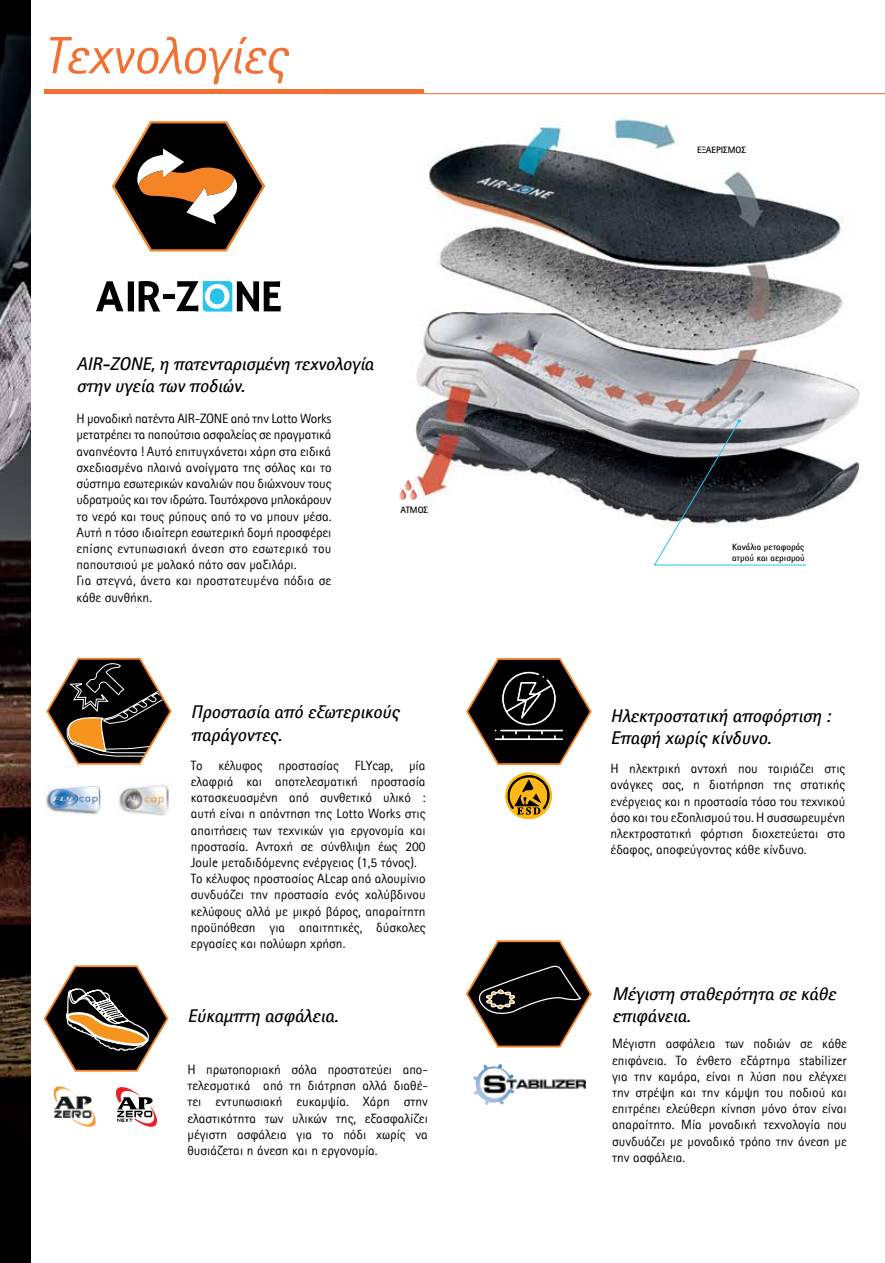
<style>
.page{position:relative;width:885px;height:1263px;background:#fff}
.page>*{position:absolute;margin:0;border:0;box-sizing:border-box;transform-origin:0 0}
.t1{font:italic 52.5px "Rotis Sans Hel";color:#f37033}
.t2{font:italic 700 18.45px/22.5px "Rotis Sans Hel";color:#000}
.t3{font:13.5px/16.2px "Rotis Sans Hel";color:#000;text-align:justify}
.t4{font:700 9.3px/11.1px "Rotis Sans Hel";color:#000}
</style>
<div class="page">
<img style="left:413px;top:113px;width:448px;height:406px">
<hr style="left:321px;top:93px;width:563px;height:1px;background:#f37033">
<div style="left:44px;top:89px;width:379px;height:5px;background:#f37033"></div>
<svg style="left:46px;top:657px;width:126px;height:108px"></svg>
<img style="left:119px;top:783px;width:50px;height:32px">
<img style="left:45px;top:785px;width:55px;height:30px">
<svg style="left:43px;top:965px;width:126px;height:107px"></svg>
<svg style="left:653px;top:419px;width:153px;height:147px"></svg>
<svg style="left:399px;top:480px;width:18px;height:20px"></svg>
<svg style="left:96px;top:281px;width:64px;height:31px"></svg>
<svg style="left:176px;top:281px;width:105px;height:31px"></svg>
<div style="left:163px;top:294px;width:12px;height:5px;background:#000"></div>
<svg style="left:111px;top:121px;width:154px;height:131px"></svg>
<svg style="left:466px;top:940px;width:126px;height:108px"></svg>
<img style="left:473px;top:1064px;width:112px;height:41px">
<img style="left:54px;top:1086px;width:18px;height:5px">
<img style="left:54px;top:1091px;width:38px;height:17px">
<img style="left:54px;top:1108px;width:42px;height:18px">
<svg style="left:115px;top:1087px;width:42px;height:40px"></svg>
<svg style="left:466px;top:658px;width:126px;height:107px"></svg>
<div style="left:505px;top:772px;width:46px;height:47px;background:#fdb913;border-radius:50%"></div>
<svg style="left:507px;top:775px;width:43px;height:40px"></svg>
<img style="left:0;top:0;width:30px;height:1263px">
<h1 class="t1" style="left:44px;top:27px;width:244px">Τεχνολογίες</h1>
<h2 class="t2" style="left:77px;top:353px;width:298px">AIR-ZONE, η πατενταρισμένη τεχνολογία στην υγεία των ποδιών.</h2>
<p class="t3" style="left:77px;top:411px;width:256px;text-align:left">Η μοναδική πατέντα AIR-ZONE από την Lotto Works μετατρέπει τα παπούτσια ασφαλείας σε πραγματικά αναπνέοντα ! Αυτό επιτυγχάνεται χάρη στα ειδικά σχεδιασμένα πλαινά ανοίγματα της σόλας και το σύστημα εσωτερικών καναλιών που διώχνουν τους υδρατμούς και τον ιδρώτα. Ταυτόχρονα μπλοκάρουν το νερό και τους ρύπους από το να μπουν μέσα.<br>Αυτή η τόσο ιδιαίτερη εσωτερική δομή προσφέρει επίσης εντυπωσιακή άνεση στο εσωτερικό του παπουτσιού με μαλακό πάτο σαν μαξιλάρι.<br>Για στεγνά, άνετα και προστατευμένα πόδια σε κάθε συνθήκη.</p>
<p class="t4" style="left:400px;top:504px;width:29px">ΑΤΜΟΣ</p>
<h2 class="t2" style="left:191px;top:701px;width:210px">Προστασία από εξωτερικούς παράγοντες.</h2>
<p class="t3" style="left:191px;top:757px;width:236px;text-align:left">Το κέλυφος προστασίας FLYcap, μία ελαφριά και αποτελεσματική προστασία κατασκευασμένη από συνθετικό υλικό : αυτή είναι η απάντηση της Lotto Works στις απαιτήσεις των τεχνικών για εργονομία και προστασία. Αντοχή σε σύνθλιψη έως 200<br>Joule μεταδιδόμενης ενέργειας (1,5 τόνος).<br>Το κέλυφος προστασίας ALcap από αλουμίνιο συνδυάζει την προστασία ενός χαλύβδινου κελύφους αλλά με μικρό βάρος, απαραίτητη προϋπόθεση για απαιτητικές, δύσκολες εργασίες και πολύωρη χρήση.</p>
<h2 class="t2" style="left:187px;top:1005px;width:152px">Εύκαμπτη ασφάλεια.</h2>
<p class="t3" style="left:187px;top:1061px;width:242px">Η πρωτοποριακή σόλα προστατεύει απο&shy;τελεσματικά από τη διάτρηση αλλά διαθέ&shy;τει εντυπωσιακή ευκαμψία. Χάρη στην ελαστικότητα των υλικών της, εξασφαλίζει μέγιστη ασφάλεια για το πόδι χωρίς να θυσιάζεται η άνεση και η εργονομία.</p>
<p class="t4" style="left:697px;top:144px;width:51px">ΕΞΑΕΡΙΣΜΟΣ</p>
<p class="t4" style="left:732px;top:541px;width:74px">Κανάλια μεταφοράς ατμού και αερισμού</p>
<h2 class="t2" style="left:610px;top:705px;width:221px">Ηλεκτροστατική αποφόρτιση :<br>Επαφή χωρίς κίνδυνο.</h2>
<p class="t3" style="left:610px;top:761px;width:236px">Η ηλεκτρική αντοχή που ταιριάζει στις ανάγκες σας, η διατήρηση της στατικής ενέργειας και η προστασία τόσο του τεχνικού όσο και του εξοπλισμού του. Η συσσωρευμένη ηλεκτροστατική φόρτιση διοχετεύεται στο έδαφος, αποφεύγοντας κάθε κίνδυνο.</p>
<h2 class="t2" style="left:612px;top:983px;width:225px">Μέγιστη σταθερότητα σε κάθε επιφάνεια.</h2>
<p class="t3" style="left:612px;top:1036px;width:236px">Μέγιστη ασφάλεια των ποδιών σε κάθε επιφάνεια. Το ένθετο εξάρτημα stabilizer για την καμάρα, είναι η λύση που ελέγχει την στρέψη και την κάμψη του ποδιού και επιτρέπει ελεύθερη κίνηση μόνο όταν είναι απαραίτητο. Μία μοναδική τεχνολογία που συνδυάζει με μοναδικό τρόπο την άνεση με την ασφάλεια.</p>
</div>
